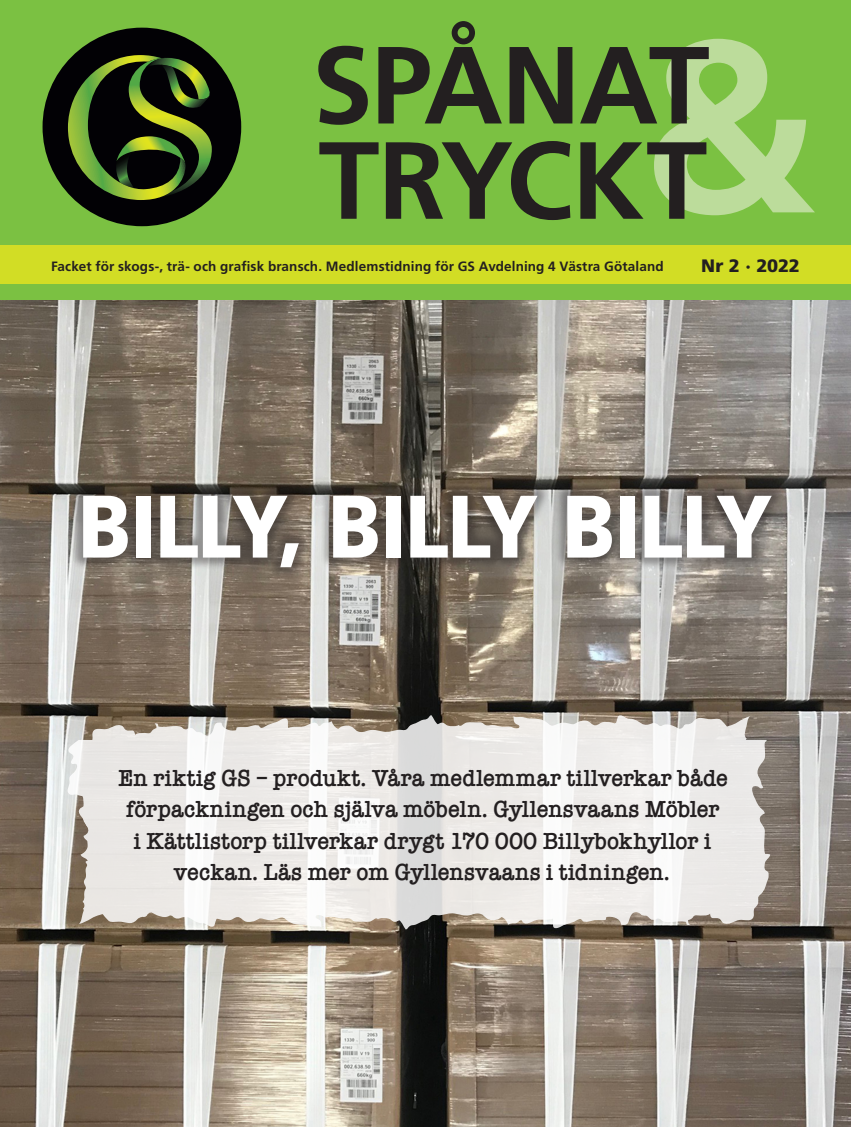
<style>
.page{position:relative;width:851px;height:1127px;background:#fff}
.page>*{position:absolute;margin:0;border:0;box-sizing:border-box;transform-origin:0 0}
.t1{font:700 244.5px "Frutiger";color:#bcdc9b}
.t2{font:700 109.5px/95.2px "Frutiger";letter-spacing:-.015em;color:#231f20}
.t3{font:900 88.5px "Frutiger";letter-spacing:-.015em;color:#fff;scale:.89 1}
.t4{font:600 24px/31.5px "American Typewriter";letter-spacing:.015em;color:#231f20;text-align:center;scale:.93 1}
.t5{font:900 18px "Frutiger";letter-spacing:-.01em;color:#231f20}
.t6{font:700 13.5px "Frutiger";letter-spacing:.01em;color:#231f20}
</style>
<div class="page">
<img style="left:0;top:300px;width:850px;height:827px">
<div style="left:0;top:0;width:850px;height:300px;background:#7bc142"></div>
<div style="left:43px;top:28px;width:198px;height:198px;background:#020105;border-radius:50%"></div>
<svg style="left:68px;top:55px;width:144px;height:145px"></svg>
<div style="left:0;top:246px;width:850px;height:38px;background:#d2dd25"></div>
<svg style="left:65px;top:740px;width:705px;height:190px;background:#b9b1a8"></svg>
<svg style="left:77px;top:715px;width:689px;height:194px;fill:#eceae7"></svg>
<div style="left:70px;top:482px;width:714px;height:98px;background:#231f20;opacity:.4"></div>
<h2 class="t2" style="left:312px;top:37px;width:399px">SPÅNAT<br>TRYCKT</h2>
<h1 class="t1" style="left:639px;top:-16px;width:178px">&amp;</h1>
<p class="t6" style="left:51px;top:258px;width:614px">Facket för skogs-, trä- och grafisk bransch. Medlemstidning för GS Avdelning 4 Västra Götaland</p>
<p class="t5" style="left:701px;top:255px;width:100px">Nr 2 · 2022</p>
<h3 class="t3" style="left:78px;top:473px;width:781px">BILLY, BILLY BILLY</h3>
<p class="t4" style="left:119px;top:761px;width:657px">En riktig GS – produkt. Våra medlemmar tillverkar både förpackningen och själva möbeln. Gyllensvaans Möbler<br>i Kättlistorp tillverkar drygt 170 000 Billybokhyllor i veckan. Läs mer om Gyllensvaans i tidningen.</p>
</div>
